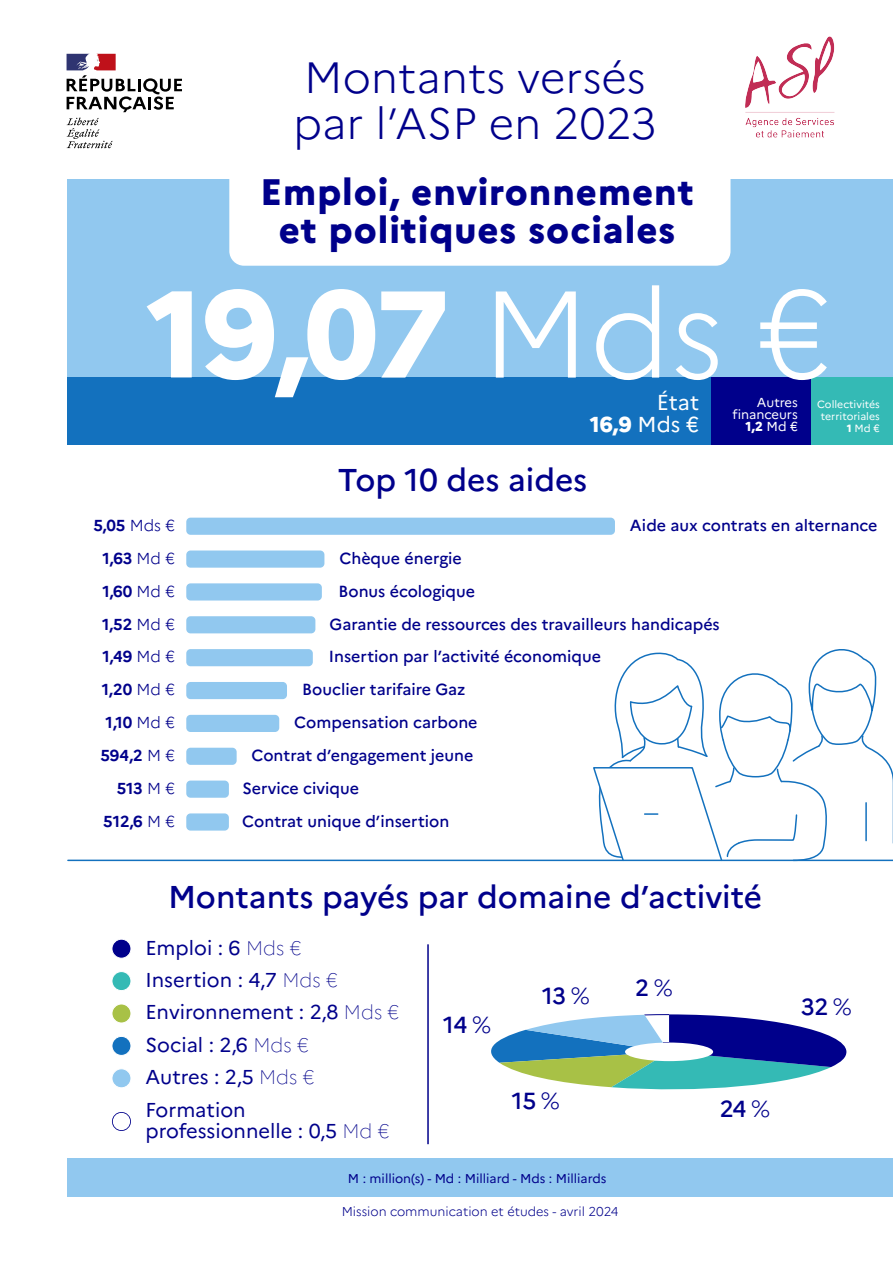
<style>
.page{position:relative;width:893px;height:1263px;background:#fff}
.page>*{position:absolute;margin:0;border:0;box-sizing:border-box;transform-origin:0 0}
.t1{font:800 123px "Marianne";color:#fff}
.t2{font:300 43.8px/45.2px "Marianne";color:#00008b}
.t3{font:800 36.9px/37.5px "Marianne";letter-spacing:.025em;color:#00008b;text-align:center}
.t4{font:500 31.5px "Marianne";color:#00008b}
.t5{font:500 23.25px "Marianne";letter-spacing:-.02em;color:#00008b}
.t6{font:21.6px/21.6px "Marianne";color:#fff;text-align:right}
.t7{font:20.1px/21.6px "Marianne";color:#00008b}
.t8{font:500 16.05px "Marianne";color:#00008b}
.t9{font:700 15.9px "Marianne";letter-spacing:-.005em;color:#00008b}
.t10{font:13.05px/12.1px "Marianne";color:#fff;text-align:right}
.t11{font:12.75px "Marianne";color:#00008b}
.t12{font:300 12.75px "Marianne";color:#00008b}
.t13{font:10.5px/12.1px "Marianne";color:#fff;text-align:right}
.s1{font-weight:300}
.s2{font-weight:800}
.s3{font-weight:100;font-size:19.65px}
</style>
<div class="page">
<div style="left:68px;top:179px;width:825px;height:199px;background:#91c8ef"></div>
<div style="left:68px;top:1158px;width:825px;height:39px;background:#91c8ef"></div>
<svg style="left:67px;top:118px;width:46px;height:30px"></svg>
<svg style="left:67px;top:54px;width:115px;height:58px"></svg>
<img style="left:745px;top:36px;width:90px;height:102px">
<hr style="left:427px;top:944px;width:2px;height:200px;background:#00008b">
<div style="left:112px;top:971px;width:19px;height:19px;background:#34bab5;border-radius:50%"></div>
<div style="left:112px;top:971px;width:19px;height:20px;border:1px solid #fff;border-radius:50%"></div>
<svg style="left:112px;top:1112px;width:19px;height:19px"></svg>
<div style="left:112px;top:1036px;width:19px;height:19px;background:#1371be;border-radius:50%"></div>
<div style="left:112px;top:1036px;width:19px;height:20px;border:1px solid #fff;border-radius:50%"></div>
<div style="left:112px;top:939px;width:19px;height:19px;background:#00008b;border-radius:50%"></div>
<div style="left:112px;top:939px;width:19px;height:19px;border:1px solid #fff;border-radius:50%"></div>
<div style="left:112px;top:1004px;width:19px;height:19px;background:#a8c146;border-radius:50%"></div>
<div style="left:112px;top:1003px;width:19px;height:20px;border:1px solid #fff;border-radius:50%"></div>
<div style="left:112px;top:1069px;width:19px;height:19px;background:#91c8ef;border-radius:50%"></div>
<div style="left:112px;top:1068px;width:19px;height:20px;border:1px solid #fff;border-radius:50%"></div>
<div style="left:186px;top:518px;width:429px;height:17px;background:#91c8ef;border-radius:4px"></div>
<div style="left:186px;top:583px;width:136px;height:17px;background:#91c8ef;border-radius:4px"></div>
<div style="left:186px;top:616px;width:129px;height:17px;background:#91c8ef;border-radius:4px"></div>
<div style="left:186px;top:649px;width:127px;height:17px;background:#91c8ef;border-radius:4px"></div>
<div style="left:186px;top:682px;width:101px;height:17px;background:#91c8ef;border-radius:4px"></div>
<div style="left:186px;top:715px;width:93px;height:17px;background:#91c8ef;border-radius:4px"></div>
<div style="left:186px;top:748px;width:51px;height:17px;background:#91c8ef;border-radius:4px"></div>
<div style="left:186px;top:780px;width:43px;height:18px;background:#91c8ef;border-radius:4px"></div>
<div style="left:186px;top:813px;width:43px;height:17px;background:#91c8ef;border-radius:4px"></div>
<div style="left:186px;top:550px;width:138px;height:18px;background:#91c8ef;border-radius:4px"></div>
<div style="left:68px;top:378px;width:730px;height:67px;background:#1371be"></div>
<div style="left:810px;top:378px;width:83px;height:67px;background:#34bab5"></div>
<div style="left:711px;top:378px;width:99px;height:67px;background:#00008b"></div>
<svg style="left:592px;top:649px;width:301px;height:213px"></svg>
<hr style="left:68px;top:860px;width:825px;height:1px;background:#1371be">
<div style="left:229px;top:179px;width:501px;height:87px;background:#fff"></div>
<svg style="left:491px;top:1014px;width:355px;height:76px"></svg>
<div style="left:625px;top:1042px;width:88px;height:19px;background:#fff;border-radius:50%"></div>
<h2 class="t2" style="left:293px;top:52px;width:365px">Montants versés par l’ASP en 2023</h2>
<h3 class="t3" style="left:260px;top:170px;width:435px">Emploi, environnement et politiques sociales</h3>
<h1 class="t1" style="left:147px;top:238px;width:686px">19,07 <span class="s1">Mds €</span></h1>
<h3 class="t6" style="left:590px;top:390px;width:111px">État<br><span class="s2">16,9</span> Mds €</h3>
<p class="t10" style="left:732px;top:395px;width:67px">Autres financeurs<br><span class="s2">1,2</span> Md €</p>
<p class="t13" style="left:817px;top:397px;width:64px">Collectivités territoriales<br><span class="s2">1</span> Md €</p>
<h3 class="t4" style="left:338px;top:456px;width:251px">Top 10 des aides</h3>
<p class="t9" style="left:94px;top:513px;width:83px">5,05 <span class="s1">Mds €</span></p>
<p class="t8" style="left:630px;top:513px;width:249px">Aide aux contrats en alternance</p>
<p class="t9" style="left:103px;top:546px;width:74px">1,63 <span class="s1">Md €</span></p>
<p class="t8" style="left:339px;top:546px;width:124px">Chèque énergie</p>
<p class="t9" style="left:102px;top:579px;width:74px">1,60 <span class="s1">Md €</span></p>
<p class="t8" style="left:338px;top:579px;width:138px">Bonus écologique</p>
<p class="t9" style="left:102px;top:612px;width:74px">1,52 <span class="s1">Md €</span></p>
<p class="t8" style="left:330px;top:611px;width:392px">Garantie de ressources des travailleurs handicapés</p>
<p class="t9" style="left:103px;top:644px;width:74px">1,49 <span class="s1">Md €</span></p>
<p class="t8" style="left:329px;top:644px;width:274px">Insertion par l’activité économique</p>
<p class="t9" style="left:102px;top:677px;width:75px">1,20 <span class="s1">Md €</span></p>
<p class="t8" style="left:302px;top:677px;width:165px">Bouclier tarifaire Gaz</p>
<p class="t9" style="left:106px;top:710px;width:71px">1,10 <span class="s1">Md €</span></p>
<p class="t8" style="left:294px;top:710px;width:185px">Compensation carbone</p>
<p class="t9" style="left:100px;top:743px;width:76px">594,2 <span class="s1">M €</span></p>
<p class="t8" style="left:251px;top:743px;width:223px">Contrat d’engagement jeune</p>
<p class="t9" style="left:117px;top:776px;width:60px">513 <span class="s1">M €</span></p>
<p class="t8" style="left:242px;top:776px;width:118px">Service civique</p>
<p class="t9" style="left:103px;top:809px;width:73px">512,6 <span class="s1">M €</span></p>
<p class="t8" style="left:242px;top:809px;width:209px">Contrat unique d’insertion</p>
<h3 class="t4" style="left:168px;top:872px;width:596px">Montants payés par domaine d’activité</h3>
<p class="t7" style="left:145px;top:935px;width:158px">Emploi : 6 <span class="s3">Mds €</span></p>
<p class="t7" style="left:145px;top:967px;width:194px">Insertion : 4,7 <span class="s3">Mds €</span></p>
<p class="t7" style="left:145px;top:1000px;width:255px">Environnement : 2,8 <span class="s3">Mds €</span></p>
<p class="t7" style="left:145px;top:1032px;width:165px">Social : 2,6 <span class="s3">Mds €</span></p>
<p class="t7" style="left:145px;top:1065px;width:171px">Autres : 2,5 <span class="s3">Mds €</span></p>
<p class="t7" style="left:145px;top:1097px;width:246px">Formation professionnelle : 0,5 <span class="s3">Md €</span></p>
<h3 class="t5" style="left:443px;top:1007px;width:49px">14 <span class="s1">%</span></h3>
<h3 class="t5" style="left:542px;top:978px;width:49px">13 <span class="s1">%</span></h3>
<h3 class="t5" style="left:512px;top:1083px;width:49px">15 <span class="s1">%</span></h3>
<p class="t11" style="left:348px;top:1168px;width:260px">M : million(s) - Md : Milliard - Mds : Milliards</p>
<p class="t12" style="left:342px;top:1201px;width:278px">Mission communication et études - avril 2024</p>
<h3 class="t5" style="left:635px;top:970px;width:39px">2 <span class="s1">%</span></h3>
<h3 class="t5" style="left:801px;top:989px;width:53px">32 <span class="s1">%</span></h3>
<h3 class="t5" style="left:720px;top:1090px;width:52px">24 <span class="s1">%</span></h3>
</div>
